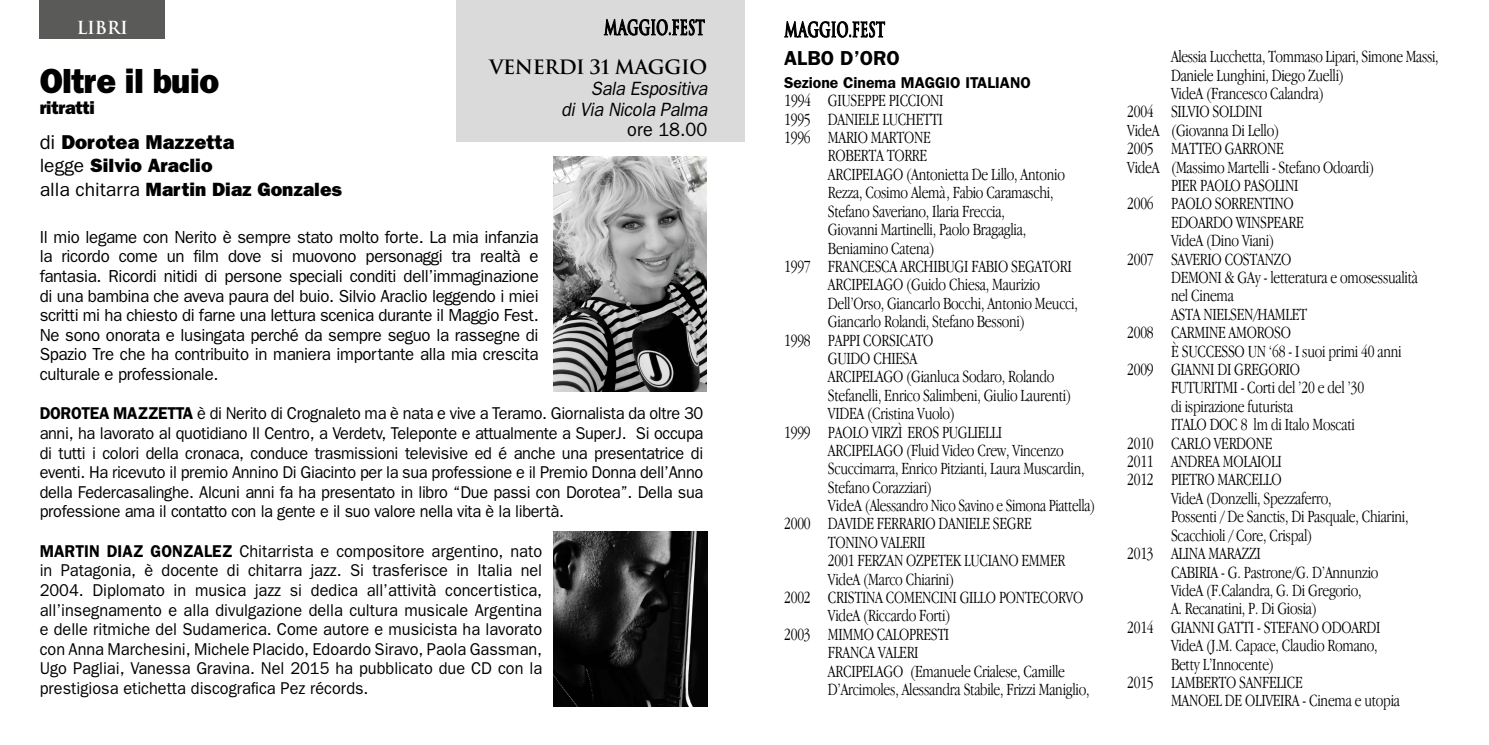
<style>
.page{position:relative;width:1489px;height:745px;background:#fff}
.page>*{position:absolute;margin:0;border:0;box-sizing:border-box;transform-origin:0 0}
.t1{font:800 35px "Franklin Gothic";letter-spacing:-.02em;color:#000;scale:.94 1}
.t2{font:600 20.3px "Franklin Gothic";color:#000}
.t3{font:800 20.12px "Franklin Gothic";color:#000}
.t4{font:800 19.25px/23.1px "Franklin Gothic";color:#000}
.t5{font:italic 19.25px/21px "Franklin Gothic";letter-spacing:-.015em;color:#000;text-align:right;scale:.93 1}
.t6{font:700 19.25px "Trajan";letter-spacing:-.02em;color:#000}
.t7{font:19.25px "Franklin Gothic";color:#000;scale:.94 1}
.t8{font:800 18.38px "Franklin Gothic";letter-spacing:-.02em;color:#000}
.t9{font:300 condensed 17.68px "Garamond";letter-spacing:-.015em;color:#000;scale:.96 1}
.t10{font:300 condensed 17.68px "Garamond";letter-spacing:-.015em;color:#000}
.t11{font:300 condensed 17.68px "Garamond";letter-spacing:-.015em;color:#000;scale:.95 1}
.t12{font:17.5px/19.6px "Franklin Gothic";letter-spacing:-.02em;color:#000;text-align:justify;scale:.96 1}
.t13{font:700 17.5px "Trajan";letter-spacing:-.01em;color:#fff}
.t14{font:17.15px/19.6px "Franklin Gothic";color:#000;text-align:justify;scale:.95 1}
.t15{font:600 15.75px "Franklin Gothic";color:#000}
.s1{font-weight:400}
.s2{font-weight:600}
</style>
<div class="page">
<svg style="left:784px;top:21px;width:101px;height:17px"></svg>
<div style="left:455px;top:0;width:289px;height:141px;background:#dadada"></div>
<div style="left:40px;top:0;width:125px;height:38px;background:#5a5a59"></div>
<svg style="left:603px;top:18px;width:102px;height:18px"></svg>
<img style="left:553px;top:531px;width:154px;height:174px">
<img style="left:553px;top:156px;width:153px;height:235px">
<p class="t13" style="left:77px;top:16px;width:53px">LIBRI</p>
<h1 class="t1" style="left:40px;top:61px;width:192px">Oltre il buio</h1>
<p class="t8" style="left:40px;top:97px;width:57px">ritratti</p>
<p class="t3" style="left:40px;top:130px;width:196px"><span class="s1">di</span> Dorotea Mazzetta</p>
<p class="t4" style="left:40px;top:154px;width:304px"><span class="s1">legge</span> Silvio Araclio<br><span class="s1">alla chitarra</span> Martin Diaz Gonzales</p>
<p class="t12" style="left:40px;top:226px;width:521px">Il mio legame con Nerito è sempre stato molto forte. La mia infanzia la ricordo come un film dove si muovono personaggi tra realtà e fantasia. Ricordi nitidi di persone speciali conditi dell’immaginazione di una bambina che aveva paura del buio. Silvio Araclio leggendo i miei scritti mi ha chiesto di farne una lettura scenica durante il Maggio Fest.<br>Ne sono onorata e lusingata perché da sempre seguo la rassegne di Spazio Tre che ha contribuito in maniera importante alla mia crescita culturale e professionale.</p>
<p class="t14" style="left:40px;top:403px;width:700px"><span class="s2">DOROTEA MAZZETTA</span> è di Nerito di Crognaleto ma è nata e vive a Teramo. Giornalista da oltre 30 anni, ha lavorato al quotidiano Il Centro, a Verdetv, Teleponte e attualmente a SuperJ. Si occupa di tutti i colori della cronaca, conduce trasmissioni televisive ed é anche una presentatrice di eventi. Ha ricevuto il premio Annino Di Giacinto per la sua professione e il Premio Donna dell’Anno della Federcasalinghe. Alcuni anni fa ha presentato in libro “Due passi con Dorotea”. Della sua professione ama il contatto con la gente e il suo valore nella vita è la libertà.</p>
<p class="t14" style="left:40px;top:540px;width:530px"><span class="s2">MARTIN DIAZ GONZALEZ</span> Chitarrista e compositore argentino, nato in Patagonia, è docente di chitarra jazz. Si trasferisce in Italia nel 2004. Diplomato in musica jazz si dedica all’attività concertistica, all’insegnamento e alla divulgazione della cultura musicale Argentina e delle ritmiche del Sudamerica. Come autore e musicista ha lavorato con Anna Marchesini, Michele Placido, Edoardo Siravo, Paola Gassman, Ugo Pagliai, Vanessa Gravina. Nel 2015 ha pubblicato due CD con la prestigiosa etichetta discografica Pez récords.</p>
<p class="t6" style="left:489px;top:55px;width:219px">VENERDi 31 MAGGIO</p>
<p class="t5" style="left:561px;top:78px;width:158px">Sala Espositiva<br>di Via Nicola Palma</p>
<p class="t7" style="left:627px;top:118px;width:86px">ore 18.00</p>
<p class="t2" style="left:784px;top:46px;width:117px">ALBO D’ORO</p>
<p class="t15" style="left:784px;top:73px;width:248px">Sezione Cinema MAGGIO ITALIANO</p>
<p class="t10" style="left:784px;top:91px;width:161px">1994 GIUSEPPE PICCIONI</p>
<p class="t9" style="left:784px;top:109px;width:167px">1995 DANIELE LUCHETTI</p>
<p class="t9" style="left:784px;top:127px;width:154px">1996 MARIO MARTONE</p>
<p class="t9" style="left:828px;top:146px;width:105px">ROBERTA TORRE</p>
<p class="t9" style="left:828px;top:164px;width:248px">ARCIPELAGO (Antonietta De Lillo, Antonio</p>
<p class="t9" style="left:828px;top:183px;width:236px">Rezza, Cosimo Alemà, Fabio Caramaschi,</p>
<p class="t9" style="left:828px;top:201px;width:186px">Stefano Saveriano, Ilaria Freccia,</p>
<p class="t9" style="left:828px;top:219px;width:208px">Giovanni Martinelli, Paolo Bragaglia,</p>
<p class="t9" style="left:828px;top:238px;width:113px">Beniamino Catena)</p>
<p class="t9" style="left:784px;top:256px;width:301px">1997 FRANCESCA ARCHIBUGI FABIO SEGATORI</p>
<p class="t9" style="left:828px;top:274px;width:222px">ARCIPELAGO (Guido Chiesa, Maurizio</p>
<p class="t9" style="left:828px;top:293px;width:262px">Dell’Orso, Giancarlo Bocchi, Antonio Meucci,</p>
<p class="t9" style="left:828px;top:311px;width:207px">Giancarlo Rolandi, Stefano Bessoni)</p>
<p class="t9" style="left:784px;top:330px;width:157px">1998 PAPPI CORSICATO</p>
<p class="t9" style="left:828px;top:348px;width:95px">GUIDO CHIESA</p>
<p class="t9" style="left:828px;top:366px;width:237px">ARCIPELAGO (Gianluca Sodaro, Rolando</p>
<p class="t9" style="left:828px;top:385px;width:255px">Stefanelli, Enrico Salimbeni, Giulio Laurenti)</p>
<p class="t9" style="left:828px;top:403px;width:134px">VIDEA (Cristina Vuolo)</p>
<p class="t9" style="left:784px;top:422px;width:228px">1999 PAOLO VIRZÌ EROS PUGLIELLI</p>
<p class="t9" style="left:828px;top:440px;width:247px">ARCIPELAGO (Fluid Video Crew, Vincenzo</p>
<p class="t9" style="left:828px;top:458px;width:269px">Scuccimarra, Enrico Pitzianti, Laura Muscardin,</p>
<p class="t9" style="left:828px;top:477px;width:110px">Stefano Corazziari)</p>
<p class="t10" style="left:828px;top:495px;width:269px">VideA (Alessandro Nico Savino e Simona Piattella)</p>
<p class="t9" style="left:784px;top:513px;width:259px">2000 DAVIDE FERRARIO DANIELE SEGRE</p>
<p class="t9" style="left:828px;top:532px;width:103px">TONINO VALERII</p>
<p class="t9" style="left:828px;top:550px;width:248px">2001 FERZAN OZPETEK LUCIANO EMMER</p>
<p class="t9" style="left:828px;top:568px;width:133px">VideA (Marco Chiarini)</p>
<p class="t9" style="left:784px;top:587px;width:313px">2002 CRISTINA COMENCINI GILLO PONTECORVO</p>
<p class="t9" style="left:828px;top:605px;width:129px">VideA (Riccardo Forti)</p>
<p class="t9" style="left:784px;top:624px;width:173px">2003 MIMMO CALOPRESTI</p>
<p class="t9" style="left:828px;top:642px;width:96px">FRANCA VALERI</p>
<p class="t9" style="left:828px;top:660px;width:248px">ARCIPELAGO (Emanuele Crialese, Camille</p>
<p class="t9" style="left:828px;top:679px;width:274px">D’Arcimoles, Alessandra Stabile, Frizzi Maniglio,</p>
<p class="t11" style="left:1170px;top:47px;width:283px">Alessia Lucchetta, Tommaso Lipari, Simone Massi,</p>
<p class="t9" style="left:1170px;top:65px;width:182px">Daniele Lunghini, Diego Zuelli)</p>
<p class="t9" style="left:1170px;top:83px;width:161px">VideA (Francesco Calandra)</p>
<p class="t9" style="left:1127px;top:102px;width:142px">2004 SILVIO SOLDINI</p>
<p class="t9" style="left:1127px;top:120px;width:160px">VideA (Giovanna Di Lello)</p>
<p class="t9" style="left:1127px;top:139px;width:164px">2005 MATTEO GARRONE</p>
<p class="t9" style="left:1127px;top:157px;width:259px">VideA (Massimo Martelli - Stefano Odoardi)</p>
<p class="t9" style="left:1170px;top:175px;width:134px">PIER PAOLO PASOLINI</p>
<p class="t9" style="left:1127px;top:194px;width:175px">2006 PAOLO SORRENTINO</p>
<p class="t9" style="left:1170px;top:212px;width:140px">EDOARDO WINSPEARE</p>
<p class="t9" style="left:1170px;top:230px;width:109px">VideA (Dino Viani)</p>
<p class="t9" style="left:1127px;top:249px;width:172px">2007 SAVERIO COSTANZO</p>
<p class="t9" style="left:1170px;top:267px;width:260px">DEMONI &amp; GAy - letteratura e omosessualità</p>
<p class="t9" style="left:1170px;top:286px;width:67px">nel Cinema</p>
<p class="t9" style="left:1170px;top:304px;width:143px">ASTA NIELSEN/HAMLET</p>
<p class="t9" style="left:1127px;top:322px;width:172px">2008 CARMINE AMOROSO</p>
<p class="t9" style="left:1170px;top:341px;width:242px">È SUCCESSO UN ‘68 - I suoi primi 40 anni</p>
<p class="t9" style="left:1127px;top:359px;width:182px">2009 GIANNI DI GREGORIO</p>
<p class="t9" style="left:1170px;top:377px;width:203px">FUTURITMI - Corti del ’20 e del ’30</p>
<p class="t9" style="left:1170px;top:396px;width:129px">di ispirazione futurista</p>
<p class="t9" style="left:1170px;top:414px;width:193px">ITALO DOC 8 lm di Italo Moscati</p>
<p class="t9" style="left:1127px;top:433px;width:153px">2010 CARLO VERDONE</p>
<p class="t9" style="left:1127px;top:451px;width:162px">2011 ANDREA MOLAIOLI</p>
<p class="t9" style="left:1127px;top:469px;width:162px">2012 PIETRO MARCELLO</p>
<p class="t9" style="left:1170px;top:488px;width:169px">VideA (Donzelli, Spezzaferro,</p>
<p class="t9" style="left:1170px;top:506px;width:249px">Possenti / De Sanctis, Di Pasquale, Chiarini,</p>
<p class="t9" style="left:1170px;top:525px;width:149px">Scacchioli / Core, Crispal)</p>
<p class="t9" style="left:1127px;top:543px;width:141px">2013 ALINA MARAZZI</p>
<p class="t9" style="left:1170px;top:561px;width:217px">CABIRIA - G. Pastrone/G. D’Annunzio</p>
<p class="t9" style="left:1170px;top:580px;width:200px">VideA (F.Calandra, G. Di Gregorio,</p>
<p class="t9" style="left:1170px;top:598px;width:153px">A. Recanatini, P. Di Giosia)</p>
<p class="t9" style="left:1127px;top:616px;width:265px">2014 GIANNI GATTI - STEFANO ODOARDI</p>
<p class="t9" style="left:1170px;top:635px;width:217px">VideA (J.M. Capace, Claudio Romano,</p>
<p class="t9" style="left:1170px;top:653px;width:109px">Betty L’Innocente)</p>
<p class="t9" style="left:1127px;top:672px;width:184px">2015 LAMBERTO SANFELICE</p>
<p class="t9" style="left:1170px;top:690px;width:240px">MANOEL DE OLIVEIRA - Cinema e utopia</p>
</div>
